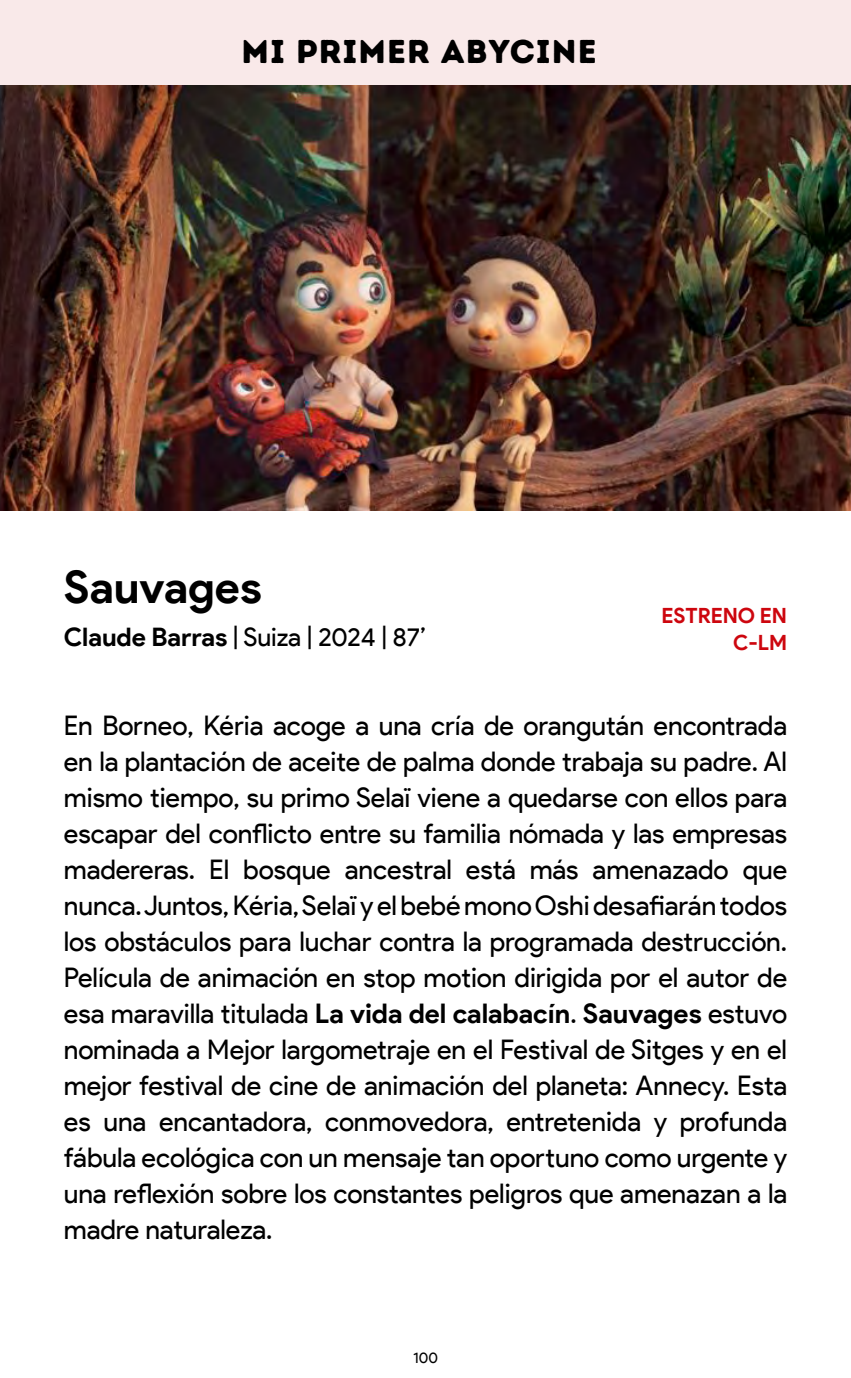
<style>
.page{position:relative;width:851px;height:1378px;background:#fff}
.page>*{position:absolute;margin:0;border:0;box-sizing:border-box;transform-origin:0 0}
.t1{font:700 45px "Product Sans";color:#000}
.t2{font:33px "Intro Rust Base";letter-spacing:.03em;color:#000}
.t3{font:27px/36px "Product Sans";letter-spacing:-.005em;color:#000;text-align:justify}
.t4{font:25.5px "Product Sans";color:#000}
.t5{font:700 21px/27px "Product Sans";color:#cd060e;text-align:right}
.t6{font:15px "Product Sans";color:#000}
.s1{font-weight:700}
</style>
<div class="page">
<div style="left:0;top:0;width:850px;height:85px;background:#f9e9e9"></div>
<img style="left:0;top:85px;width:850px;height:425px">
<p class="t2" style="left:241px;top:30px;width:356px">MI PRIMER ABYCINE</p>
<h1 class="t1" style="left:64px;top:559px;width:199px">Sauvages</h1>
<p class="t4" style="left:64px;top:621px;width:364px"><span class="s1">Claude Barras</span> | Suiza | 2024 | 87’</p>
<p class="t5" style="left:661px;top:602px;width:127px">ESTRENO EN<br>C-LM</p>
<p class="t3" style="left:64px;top:707px;width:724px">En Borneo, Kéria acoge a una cría de orangután encontrada en la plantación de aceite de palma donde trabaja su padre. Al mismo tiempo, su primo Selaï viene a quedarse con ellos para escapar del conflicto entre su familia nómada y las empresas madereras. El bosque ancestral está más amenazado que nunca. Juntos, Kéria, Selaï y el bebé mono Oshi desafiarán todos los obstáculos para luchar contra la programada destrucción.<br>Película de animación en stop motion dirigida por el autor de esa maravilla titulada <span class="s1">La vida del calabacín</span>. <span class="s1">Sauvages</span> estuvo nominada a Mejor largometraje en el Festival de Sitges y en el mejor festival de cine de animación del planeta: Annecy. Esta es una encantadora, conmovedora, entretenida y profunda fábula ecológica con un mensaje tan oportuno como urgente y una reflexión sobre los constantes peligros que amenazan a la madre naturaleza.</p>
<p class="t6" style="left:413px;top:1349px;width:26px">100</p>
</div>
